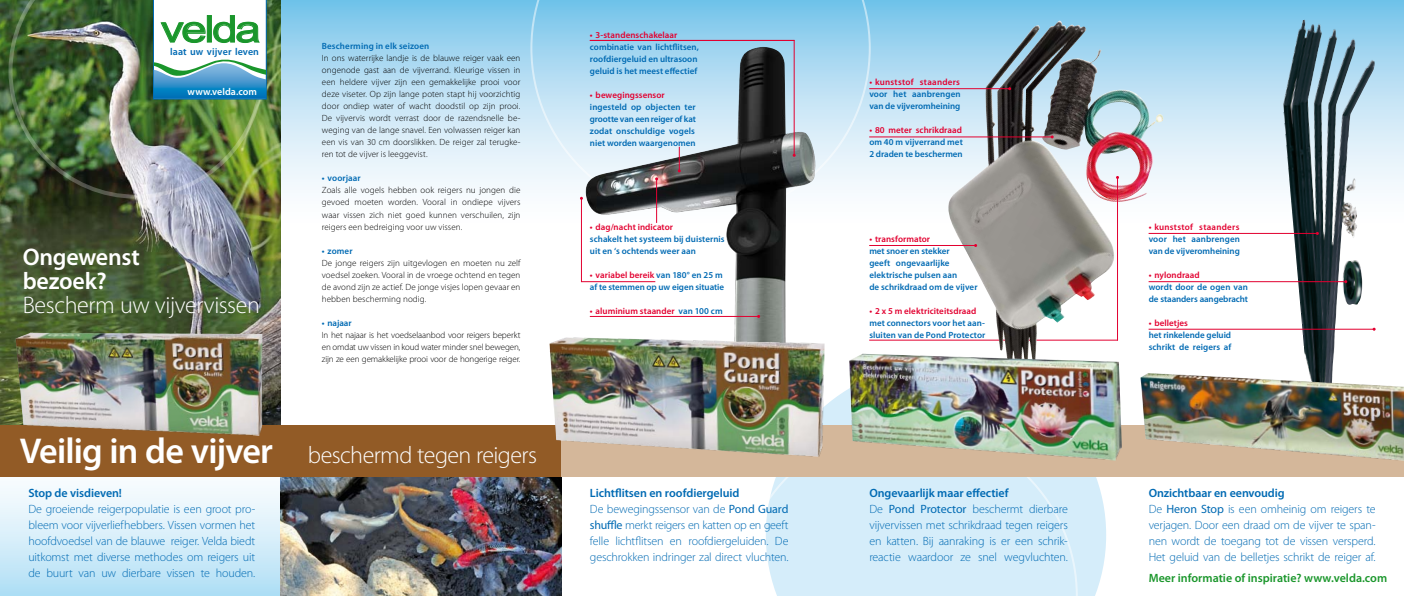
<style>
.page{position:relative;width:1404px;height:596px;background:#fff}
.page>*{position:absolute;margin:0;border:0;box-sizing:border-box;transform-origin:0 0}
.t1{font:37px "Arial";letter-spacing:-.055em;color:#1a962b;scale:1.25 1}
.t2{font:600 36px "Myriad Pro";letter-spacing:-.025em;color:#fff}
.t3{font:300 24px "Myriad Pro";letter-spacing:-.02em;color:#fff}
.t4{font:600 24px/24px "Myriad Pro";letter-spacing:-.01em;color:#fff}
.t5{font:300 12px/16px "Myriad Pro";letter-spacing:-.015em;color:#006ab3}
.t6{font:600 12px "Myriad Pro";color:#1a962b}
.t7{font:600 12px "Myriad Pro";letter-spacing:-.005em;color:#006ab3}
.t8{font:600 10px "Myriad Pro";letter-spacing:.01em;color:#006ab3}
.t9{font:600 10px "Myriad Pro";letter-spacing:.005em;color:#fff}
.t10{font:300 9px/12px "Myriad Pro";letter-spacing:.005em;color:#000;text-align:justify}
.t11{font:600 9px/12px "Myriad Pro";letter-spacing:.005em;color:#006ab3}
.t12{font:600 9px "Myriad Pro";letter-spacing:.005em;color:#e20030}
.t13{font:600 9px "Myriad Pro";letter-spacing:.03em;color:#e20030}
.s1{color:#e20030}
.s2{color:#006ab3}
.s3{font-weight:600}
.s4{font-weight:400}
</style>
<div class="page">
<svg style="left:0;top:476px;width:281px;height:119px"></svg>
<svg style="left:281px;top:0;width:1122px;height:227px"></svg>
<svg style="left:530px;top:0;width:340px;height:218px;background:#b1dcf2"></svg>
<hr style="left:869px;top:339px;width:247px;height:1px;background:#e20030">
<img style="left:585px;top:47px;width:231px;height:290px">
<svg style="left:824px;top:364px;width:282px;height:231px;fill:#d5edfa"></svg>
<svg style="left:737px;top:476px;width:340px;height:119px;background:#d9eef9"></svg>
<img style="left:281px;top:476px;width:280px;height:119px">
<img style="left:0;top:0;width:281px;height:425px">
<img style="left:9px;top:0;width:255px;height:198px">
<hr style="left:793px;top:40px;width:1px;height:115px;background:#e20030">
<svg style="left:677px;top:147px;width:3px;height:25px"></svg>
<hr style="left:656px;top:179px;width:1px;height:43px;background:#e20030">
<hr style="left:581px;top:198px;width:1px;height:83px;background:#e20030">
<svg style="left:153px;top:0;width:113px;height:99px"></svg>
<div style="left:0;top:425px;width:561px;height:51px;background:#925b26"></div>
<img style="left:15px;top:332px;width:248px;height:104px">
<div style="left:561px;top:425px;width:842px;height:51px;background:#d4b79a"></div>
<img style="left:944px;top:21px;width:171px;height:332px">
<img style="left:1282px;top:19px;width:92px;height:354px">
<img style="left:549px;top:337px;width:275px;height:119px">
<img style="left:849px;top:353px;width:272px;height:107px">
<img style="left:1140px;top:373px;width:263px;height:87px">
<hr style="left:590px;top:316px;width:168px;height:1px;background:#e20030">
<hr style="left:1116px;top:177px;width:1px;height:163px;background:#e20030">
<hr style="left:869px;top:245px;width:106px;height:1px;background:#e20030">
<hr style="left:869px;top:136px;width:183px;height:1px;background:#e20030">
<hr style="left:869px;top:88px;width:140px;height:1px;background:#e20030">
<hr style="left:1148px;top:281px;width:197px;height:1px;background:#e20030">
<hr style="left:1148px;top:233px;width:169px;height:1px;background:#e20030">
<hr style="left:1148px;top:328px;width:225px;height:1px;background:#e20030">
<hr style="left:590px;top:40px;width:203px;height:1px;background:#e20030">
<hr style="left:581px;top:281px;width:73px;height:1px;background:#e20030">
<h1 class="t1" style="left:161px;top:5px;width:82px">velda</h1>
<p class="t8" style="left:170px;top:45px;width:90px">laat uw vijver leven</p>
<p class="t9" style="left:187px;top:86px;width:71px">www.velda.com</p>
<h3 class="t4" style="left:23px;top:244px;width:119px">Ongewenst bezoek?</h3>
<h3 class="t3" style="left:23px;top:291px;width:239px">Bescherm uw vijvervissen</h3>
<p class="t11" style="left:322px;top:40px;width:109px">Bescherming in elk seizoen</p>
<p class="t10" style="left:322px;top:52px;width:200px">In ons waterrijke landje is de blauwe reiger vaak een ongenode gast aan de vijverrand. Kleurige vissen in een heldere vijver zijn een gemakkelijke prooi voor deze viseter. Op zijn lange poten stapt hij voorzichtig door ondiep water of wacht doodstil op zijn prooi.<br>De vijvervis wordt verrast door de razendsnelle be&shy;weging van de lange snavel. Een volwassen reiger kan een vis van 30 cm doorslikken. De reiger zal terugke&shy;ren tot de vijver is leeggevist.</p>
<p class="t11" style="left:322px;top:172px;width:40px">• voorjaar</p>
<p class="t10" style="left:322px;top:184px;width:200px">Zoals alle vogels hebben ook reigers nu jongen die gevoed moeten worden. Vooral in ondiepe vijvers waar vissen zich niet goed kunnen verschuilen, zijn reigers een bedreiging voor uw vissen.</p>
<p class="t11" style="left:322px;top:244px;width:32px">• zomer</p>
<p class="t10" style="left:322px;top:256px;width:200px">De jonge reigers zijn uitgevlogen en moeten nu zelf voedsel zoeken. Vooral in de vroege ochtend en tegen de avond zijn ze actief. De jonge visjes lopen gevaar en hebben bescherming nodig.</p>
<p class="t11" style="left:322px;top:316px;width:31px">• najaar</p>
<p class="t10" style="left:322px;top:328px;width:200px">In het najaar is het voedselaanbod voor reigers beperkt en omdat uw vissen in koud water minder snel bewegen, zijn ze een gemakkelijke prooi voor de hongerige reiger.</p>
<h2 class="t2" style="left:20px;top:427px;width:255px">Veilig in de vijver</h2>
<h3 class="t3" style="left:308px;top:440px;width:231px">beschermd tegen reigers</h3>
<h3 class="t7" style="left:28px;top:485px;width:95px">Stop de visdieven!</h3>
<h3 class="t5" style="left:28px;top:500px;width:228px;text-align:justify">De groeiende reigerpopulatie is een groot pro&shy;bleem voor vijverliefhebbers. Vissen vormen het hoofdvoedsel van de blauwe reiger. Velda biedt uitkomst met diverse methodes om reigers uit de buurt van uw dierbare vissen te houden.</h3>
<p class="t12" style="left:590px;top:29px;width:89px">• 3-standenschakelaar</p>
<p class="t11" style="left:590px;top:41px;width:110px">combinatie van lichtflitsen, roofdiergeluid en ultrasoon geluid is het meest effectief</p>
<p class="t12" style="left:590px;top:89px;width:76px">• bewegingssensor</p>
<p class="t11" style="left:590px;top:101px;width:107px;text-align:justify">ingesteld op objecten ter grootte van een reiger of kat zodat onschuldige vogels niet worden waargenomen</p>
<p class="t12" style="left:590px;top:221px;width:85px">• dag/nacht indicator</p>
<p class="t11" style="left:590px;top:233px;width:136px">schakelt het systeem bij duisternis uit en ‘s ochtends weer aan</p>
<p class="t11" style="left:590px;top:269px;width:136px"><span class="s1">• variabel bereik</span> van 180° en 25 m af te stemmen op uw eigen situatie</p>
<p class="t12" style="left:590px;top:305px;width:134px">• aluminium staander <span class="s2">van 100 cm</span></p>
<h3 class="t5" style="left:590px;top:484px;width:200px"><span class="s3">Lichtflitsen en roofdiergeluid<br></span>De bewegingssensor van de <span class="s4">Pond Guard shuffle</span> merkt reigers en katten op en geeft felle lichtflitsen en roofdiergeluiden. De geschrokken indringer zal direct vluchten.</h3>
<p class="t13" style="left:869px;top:77px;width:92px">• kunststof staanders</p>
<p class="t11" style="left:869px;top:88px;width:93px">voor het aanbrengen van de vijveromheining</p>
<p class="t12" style="left:869px;top:125px;width:94px">• 80 meter schrikdraad</p>
<p class="t11" style="left:869px;top:136px;width:95px">om 40 m vijverrand met<br>2 draden te beschermen</p>
<p class="t12" style="left:869px;top:233px;width:62px">• transformator</p>
<p class="t11" style="left:869px;top:244px;width:110px">met snoer en stekker<br>geeft ongevaarlijke elektrische pulsen aan<br>de schrikdraad om de vijver</p>
<p class="t12" style="left:869px;top:305px;width:109px">• 2 x 5 m elektriciteitsdraad</p>
<p class="t11" style="left:869px;top:316px;width:118px">met connectors voor het aan&shy;sluiten van de Pond Protector</p>
<p class="t13" style="left:1148px;top:221px;width:92px">• kunststof staanders</p>
<p class="t11" style="left:1148px;top:232px;width:93px">voor het aanbrengen van de vijveromheining</p>
<p class="t12" style="left:1148px;top:269px;width:53px">• nylondraad</p>
<p class="t11" style="left:1148px;top:280px;width:101px">wordt door de ogen van de staanders aangebracht</p>
<p class="t12" style="left:1148px;top:317px;width:41px">• belletjes</p>
<p class="t11" style="left:1148px;top:328px;width:84px">het rinkelende geluid schrikt de reigers af</p>
<h3 class="t5" style="left:869px;top:484px;width:200px"><span class="s3">Ongevaarlijk maar effectief<br></span>De <span class="s4">Pond Protector</span> beschermt dierbare vijvervissen met schrikdraad tegen reigers en katten. Bij aanraking is er een schrik&shy;reactie waardoor ze snel wegvluchten.</h3>
<h3 class="t5" style="left:1148px;top:484px;width:228px"><span class="s3">Onzichtbaar en eenvoudig<br></span>De <span class="s4">Heron Stop</span> is een omheinig om reigers te verjagen. Door een draad om de vijver te span&shy;nen wordt de toegang tot de vissen versperd.<br>Het geluid van de belletjes schrikt de reiger af.</h3>
<h3 class="t6" style="left:1148px;top:570px;width:240px">Meer informatie of inspiratie? www.velda.com</h3>
</div>
